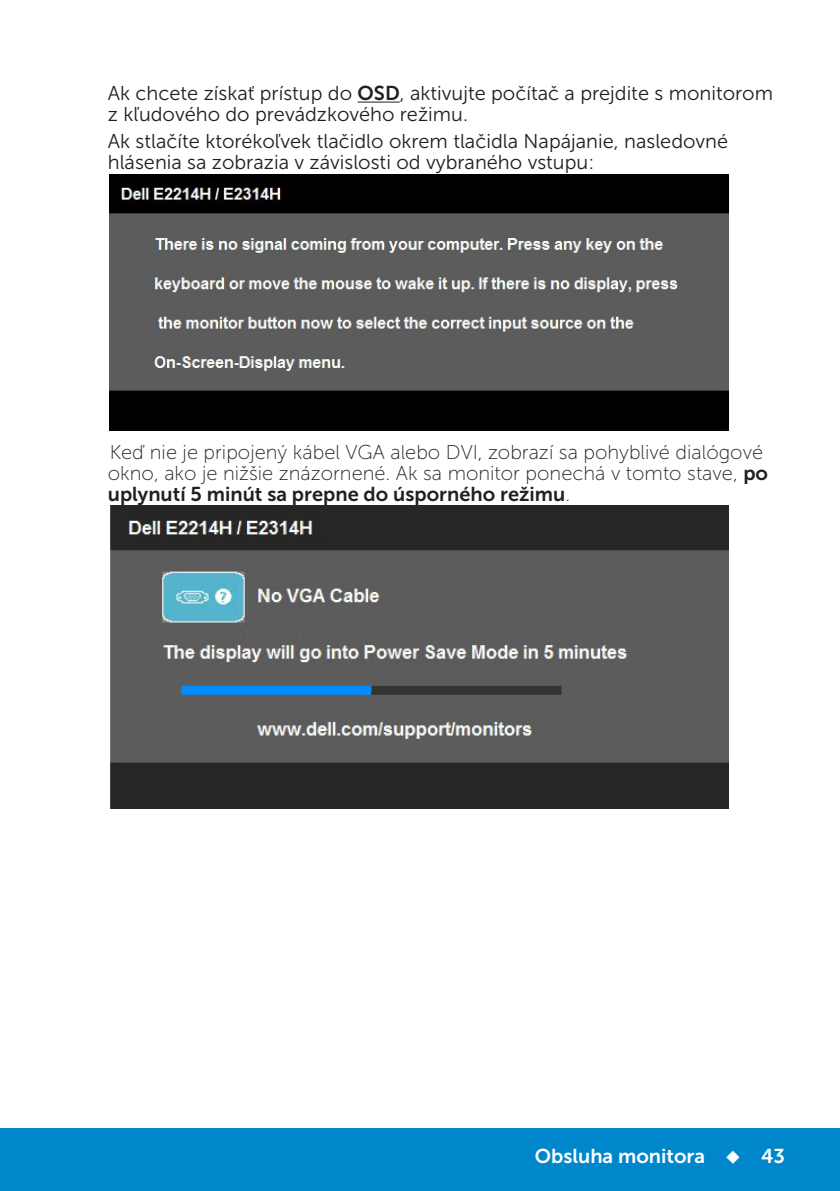
<style>
.page{position:relative;width:840px;height:1191px;background:#fff}
.page>*{position:absolute;margin:0;border:0;box-sizing:border-box;transform-origin:0 0}
.Paragraph{font:20px/21px "Museo Sans For Dell 300";color:#231f20}
.drawing{font:20px/21px "Museo Sans For Dell 100";color:#231f20}
.t1{font:20px "Museo Sans For Dell 700";color:#fff}
.s1{font-family:"Museo Sans For Dell 700"}
</style>
<div class="page">
<div style="left:0;top:1128px;width:839px;height:63px;background:#0087cb"></div>
<hr style="left:357px;top:102px;width:42px;height:1px;background:#231f20">
<img style="left:110px;top:174px;width:619px;height:257px">
<img style="left:110px;top:505px;width:617px;height:303px">
<p class="Paragraph" style="left:108px;top:83px;width:666px">Ak chcete získať prístup do <span class="s1">OSD</span>, aktivujte počítač a prejdite s monitorom z kľudového do prevádzkového režimu.</p>
<p class="Paragraph" style="left:108px;top:130px;width:621px">Ak stlačíte ktorékoľvek tlačidlo okrem tlačidla Napájanie, nasledovné hlásenia sa zobrazia v závislosti od vybraného vstupu:</p>
<p class="drawing" style="left:108px;top:442px;width:661px">Keď nie je pripojený kábel VGA alebo DVI, zobrazí sa pohyblivé dialógové okno, ako je nižšie znázornené. Ak sa monitor ponechá v tomto stave, <span class="s1">po uplynutí 5 minút sa prepne do úsporného režimu</span>.</p>
<p class="t1" style="left:534px;top:1144px;width:251px">Obsluha monitora ◆ 43</p>
</div>
